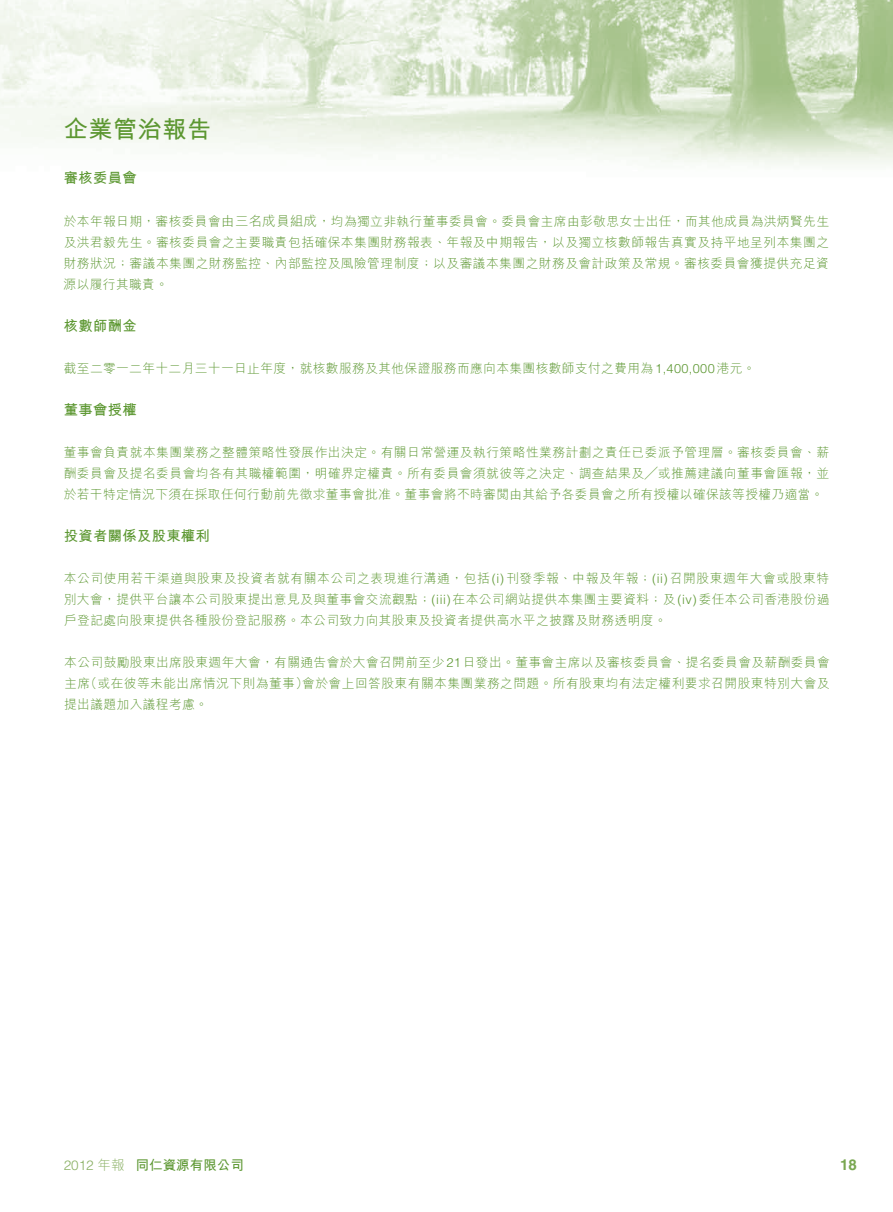
<style>
.page{position:relative;width:893px;height:1212px;background:#fff}
.page>*{position:absolute;margin:0;border:0;box-sizing:border-box;transform-origin:0 0}
.t1{font:700 24px "M Hei HK";letter-spacing:.03em;color:#5c9731}
.t2{font:700 15px "Helvetica";color:#79a751}
.t3{font:700 14.25px "M Hei HK";letter-spacing:.03em;color:#5c9731}
.t4{font:700 13.5px "M Hei HK";color:#5c9731}
.t5{font:300 13.5px "Helvetica";color:#88af62}
.t6{font:300 12.75px/21px "M Hei HK";letter-spacing:.03em;color:#5c9731;text-align:justify}
.s1{font-size:13.35px}
.s2{font-family:"Helvetica"}
.s3{font-family:"M Hei HK"}
</style>
<div class="page">
<img style="left:0;top:0;width:893px;height:165px">
<h1 class="t1" style="left:64px;top:112px;width:149px">企業管治報告</h1>
<p class="t3" style="left:64px;top:167px;width:74px">審核委員會</p>
<p class="t6" style="left:64px;top:210px;width:767px">於本年報日期，審核委員會<span class="s1">由三名成員組成</span>，均為獨立非執行董事委員會。委員會主席由彭敬思女士出任，而其他成員為洪炳賢先生及洪君毅先生。審核委員會之主要職責包括確保本集團財務報表、年報及中期報告，以及獨立核數師報告真實及持平地呈列本集團之財務狀況；審議本集團之財務監控、內部監控及風險管理制度；以及審議本集團之財務及會計政策及常規。審核委員會獲提供充足資源以履行其職責。</p>
<p class="t3" style="left:64px;top:315px;width:74px">核數師酬金</p>
<p class="t6" style="left:64px;top:357px;width:693px">截至二零一二年十二月三十一日止年度，就核數服務及其他保證服務而應向本集團核數師支付之費用為<span class="s2">1,400,000</span>港元。</p>
<p class="t3" style="left:64px;top:399px;width:74px">董事會授權</p>
<p class="t6" style="left:64px;top:441px;width:767px">董事會負責就本集團業務之整體策略性發展作出決定。有關日常營運及執行策略性業務計劃之責任已委派予管理層。審核委員會、薪酬委員會及提名委員會均各有其職權範圍，明確界定權責。所有委員會須就彼等之決定、調查結果及╱或推薦建議向董事會匯報，並於若干特定情況下須在採取任何行動前先徵求董事會批准。董事會將不時審閱由其給予各委員會之所有授權以確保該等授權乃適當。</p>
<p class="t3" style="left:64px;top:525px;width:148px">投資者關係及股東權利</p>
<p class="t6" style="left:64px;top:567px;width:767px">本公司使用若干渠道與股東及投資者就有關本公司之表現進行溝通，包括 <span class="s2">)i(</span> 刊發季報、中報及年報；<span class="s2">( )i i</span> 召開股東週年大會或股東特別大會，提供平台讓本公司股東提出意見及與董事會交流觀點；<span class="s2">(iii)</span>在本公司網站提供本集團主要資料；及<span class="s2">(iv)</span>委任本公司香港股份過戶登記處向股東提供各種股份登記服務。本公司致力向其股東及投資者提供高水平之披露及財務透明度。</p>
<p class="t6" style="left:64px;top:651px;width:767px;text-align:right">本公司鼓勵股東出席股東週年大會，有關通告會於大會召開前至少<span class="s2">21</span>日發出。董事會主席以及審核委員會、提名委員會及薪酬委員會會於會上回答股東有關本集團業務之問題。所有股東均有法定權利要求召開股東特別大會及</p>
<p class="t6" style="left:84px;top:672px;width:225px">（或在彼等未能出席情況下則為董事）</p>
<p class="t6" style="left:64px;top:672px;width:145px">主席<br>提出議題加入議程考慮。</p>
<p class="t5" style="left:64px;top:1157px;width:62px">2012 <span class="s3">年報</span></p>
<p class="t4" style="left:136px;top:1155px;width:109px">同仁資源有限公司</p>
<p class="t2" style="left:840px;top:1155px;width:18px">18</p>
</div>
